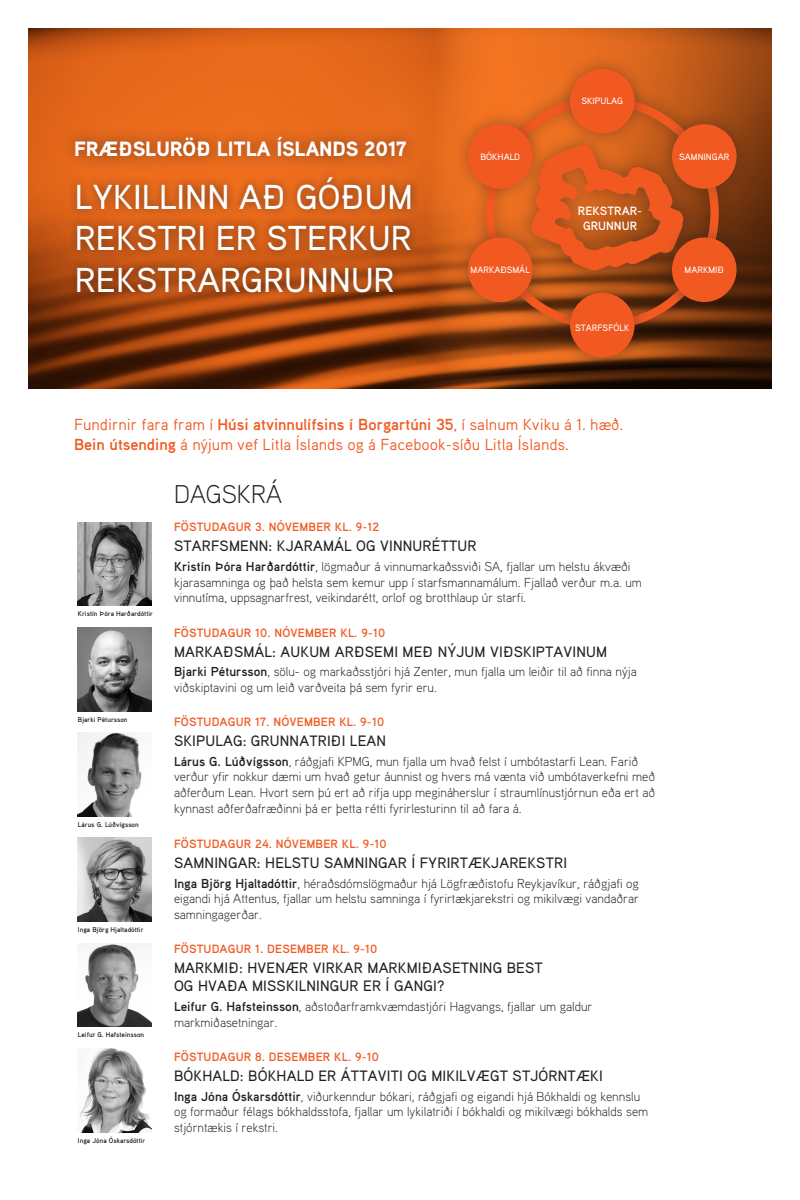
<style>
.page{position:relative;width:800px;height:1200px;background:#fff}
.page>*{position:absolute;margin:0;border:0;box-sizing:border-box;transform-origin:0 0}
.t1{font:500 34.6px/41.5px "Aaux Pro";color:#fff;text-align:justify}
.Meginmál{font:300 25.6px "Aaux Pro";color:#231f20}
.t2{font:900 20.7px "Aaux Pro";letter-spacing:-.01em;color:#fff}
.Meginmál-2{font:16px "Aaux Pro";color:#f15921}
.heiti_fyrirlestra{font:500 15px/18px "Aaux Pro";letter-spacing:.01em;color:#231f20}
.Meginmál-3{font:300 13px/15.6px "Aaux Pro";color:#231f20}
.dagsetning{font:700 12px "Aaux Pro";letter-spacing:.01em;color:#f15921}
.t3{font:700 12px "Aaux Pro";color:#fff}
.t4{font:500 9.2px "Aaux Pro";color:#fff}
.Meginmál-4{font:700 6.9px "Aaux Pro";color:#231f20}
.s1{font-weight:700}
</style>
<div class="page">
<img style="left:28px;top:28px;width:744px;height:361px">
<div style="left:470px;top:81px;width:264px;height:264px;background:#231f20;opacity:.4"></div>
<svg style="left:486px;top:97px;width:233px;height:233px;background:#b35218"></svg>
<div style="left:555px;top:54px;width:95px;height:94px;background:#231f20;opacity:.4"></div>
<div style="left:570px;top:69px;width:65px;height:64px;background:#f15921;border-radius:50%"></div>
<div style="left:555px;top:278px;width:95px;height:94px;background:#231f20;opacity:.4"></div>
<div style="left:570px;top:293px;width:65px;height:64px;background:#f15921;border-radius:50%"></div>
<div style="left:657px;top:109px;width:95px;height:95px;background:#231f20;opacity:.4"></div>
<div style="left:657px;top:222px;width:95px;height:95px;background:#231f20;opacity:.4"></div>
<div style="left:453px;top:222px;width:95px;height:95px;background:#231f20;opacity:.4"></div>
<div style="left:453px;top:109px;width:95px;height:95px;background:#231f20;opacity:.4"></div>
<svg style="left:463px;top:120px;width:278px;height:187px;background:#cb551c"></svg>
<div style="left:60px;top:123px;width:360px;height:48px;background:#231f20;opacity:.6"></div>
<div style="left:69px;top:168px;width:351px;height:133px;background:#231f20;opacity:.6"></div>
<img style="left:78px;top:522px;width:74px;height:84px">
<img style="left:78px;top:627px;width:74px;height:84px">
<img style="left:78px;top:733px;width:64px;height:83px">
<img style="left:78px;top:838px;width:74px;height:84px">
<img style="left:78px;top:943px;width:74px;height:84px">
<img style="left:80px;top:1048px;width:72px;height:84px">
<p class="t2" style="left:74px;top:135px;width:334px">FRÆÐSLURÖÐ LITLA ÍSLANDS 2017</p>
<p class="t1" style="left:75px;top:175px;width:339px">LYKILLINN AÐ GÓÐUM REKSTRI ER STERKUR REKSTRARGRUNNUR</p>
<p class="t4" style="left:480px;top:151px;width:41px">BÓKHALD</p>
<p class="t4" style="left:582px;top:95px;width:43px">SKIPULAG</p>
<p class="t3" style="left:578px;top:203px;width:66px">REKSTRAR-</p>
<p class="t3" style="left:583px;top:218px;width:56px">GRUNNUR</p>
<p class="t4" style="left:679px;top:151px;width:51px">SAMNINGAR</p>
<p class="t4" style="left:471px;top:264px;width:61px">MARKAÐSMÁL</p>
<p class="t4" style="left:685px;top:264px;width:41px">MARKMIÐ</p>
<p class="t4" style="left:575px;top:322px;width:56px">STARFSFÓLK</p>
<p class="Meginmál-2" style="left:74px;top:415px;width:551px">Fundirnir fara fram í <span class="s1">Húsi atvinnulífsins í Borgartúni 35</span>, í salnum Kviku á 1. hæð.</p>
<p class="Meginmál-2" style="left:74px;top:434px;width:497px"><span class="s1">Bein útsending</span> á nýjum vef Litla Íslands og á Facebook-síðu Litla Íslands.</p>
<p class="Meginmál-4" style="left:78px;top:609px;width:77px">Kristín Þóra Harðardóttir</p>
<p class="Meginmál-4" style="left:78px;top:715px;width:51px">Bjarki Pétursson</p>
<p class="Meginmál-4" style="left:78px;top:820px;width:62px">Lárus G. Lúðvígsson</p>
<p class="Meginmál-4" style="left:78px;top:925px;width:67px">Inga Björg Hjaltadóttir</p>
<p class="Meginmál-4" style="left:78px;top:1030px;width:68px">Leifur G. Hafsteinsson</p>
<p class="Meginmál-4" style="left:78px;top:1136px;width:69px">Inga Jóna Óskarsdóttir</p>
<p class="Meginmál" style="left:174px;top:478px;width:110px">DAGSKRÁ</p>
<p class="dagsetning" style="left:174px;top:520px;width:207px">FÖSTUDAGUR 3. NÓVEMBER KL. 9-12</p>
<p class="heiti_fyrirlestra" style="left:174px;top:537px;width:304px">STARFSMENN: KJARAMÁL OG VINNURÉTTUR</p>
<p class="Meginmál-3" style="left:174px;top:558px;width:469px"><span class="s1">Kristín Þóra Harðardóttir</span>, lögmaður á vinnumarkaðssviði SA, fjallar um helstu ákvæði kjarasamninga og það helsta sem kemur upp í starfsmannamálum. Fjallað verður m.a. um vinnutíma, uppsagnarfrest, veikindarétt, orlof og brotthlaup úr starfi.</p>
<p class="dagsetning" style="left:174px;top:625px;width:213px">FÖSTUDAGUR 10. NÓVEMBER KL. 9-10</p>
<p class="heiti_fyrirlestra" style="left:174px;top:642px;width:435px">MARKAÐSMÁL: AUKUM ARÐSEMI MEÐ NÝJUM VIÐSKIPTAVINUM</p>
<p class="Meginmál-3" style="left:174px;top:664px;width:464px"><span class="s1">Bjarki Pétursson</span>, sölu- og markaðsstjóri hjá Zenter, mun fjalla um leiðir til að finna nýja viðskiptavini og um leið varðveita þá sem fyrir eru.</p>
<p class="dagsetning" style="left:174px;top:714px;width:212px">FÖSTUDAGUR 17. NÓVEMBER KL. 9-10</p>
<p class="heiti_fyrirlestra" style="left:174px;top:732px;width:214px">SKIPULAG: GRUNNATRIÐI LEAN</p>
<p class="Meginmál-3" style="left:174px;top:753px;width:483px"><span class="s1">Lárus G. Lúðvígsson</span>, ráðgjafi KPMG, mun fjalla um hvað felst í umbótastarfi Lean. Farið verður yfir nokkur dæmi um hvað getur áunnist og hvers má vænta við umbótaverkefni með aðferðum Lean. Hvort sem þú ert að rifja upp megináherslur í straumlínustjórnun eða ert að kynnast aðferðafræðinni þá er þetta rétti fyrirlesturinn til að fara á.</p>
<p class="dagsetning" style="left:174px;top:836px;width:214px">FÖSTUDAGUR 24. NÓVEMBER KL. 9-10</p>
<p class="heiti_fyrirlestra" style="left:174px;top:854px;width:395px">SAMNINGAR: HELSTU SAMNINGAR Í FYRIRTÆKJAREKSTRI</p>
<p class="Meginmál-3" style="left:174px;top:875px;width:467px;text-align:justify"><span class="s1">Inga Björg Hjaltadóttir</span>, héraðsdómslögmaður hjá Lögfræðistofu Reykjavíkur, ráðgjafi og eigandi hjá Attentus, fjallar um helstu samninga í fyrirtækjarekstri og mikilvægi vandaðrar samningagerðar.</p>
<p class="dagsetning" style="left:174px;top:942px;width:205px">FÖSTUDAGUR 1. DESEMBER KL. 9-10</p>
<p class="heiti_fyrirlestra" style="left:174px;top:959px;width:370px">MARKMIÐ: HVENÆR VIRKAR MARKMIÐASETNING BEST<br>OG HVAÐA MISSKILNINGUR ER Í GANGI?</p>
<p class="Meginmál-3" style="left:174px;top:998px;width:420px"><span class="s1">Leifur G. Hafsteinsson</span>, aðstoðarframkvæmdastjóri Hagvangs, fjallar um galdur markmiðasetningar.</p>
<p class="dagsetning" style="left:174px;top:1049px;width:207px">FÖSTUDAGUR 8. DESEMBER KL. 9-10</p>
<p class="heiti_fyrirlestra" style="left:174px;top:1066px;width:430px">BÓKHALD: BÓKHALD ER ÁTTAVITI OG MIKILVÆGT STJÓRNTÆKI</p>
<p class="Meginmál-3" style="left:174px;top:1088px;width:476px"><span class="s1">Inga Jóna Óskarsdóttir</span>, viðurkenndur bókari, ráðgjafi og eigandi hjá Bókhaldi og kennslu og formaður félags bókhaldsstofa, fjallar um lykilatriði í bókhaldi og mikilvægi bókhalds sem stjórntækis í rekstri.</p>
</div>
